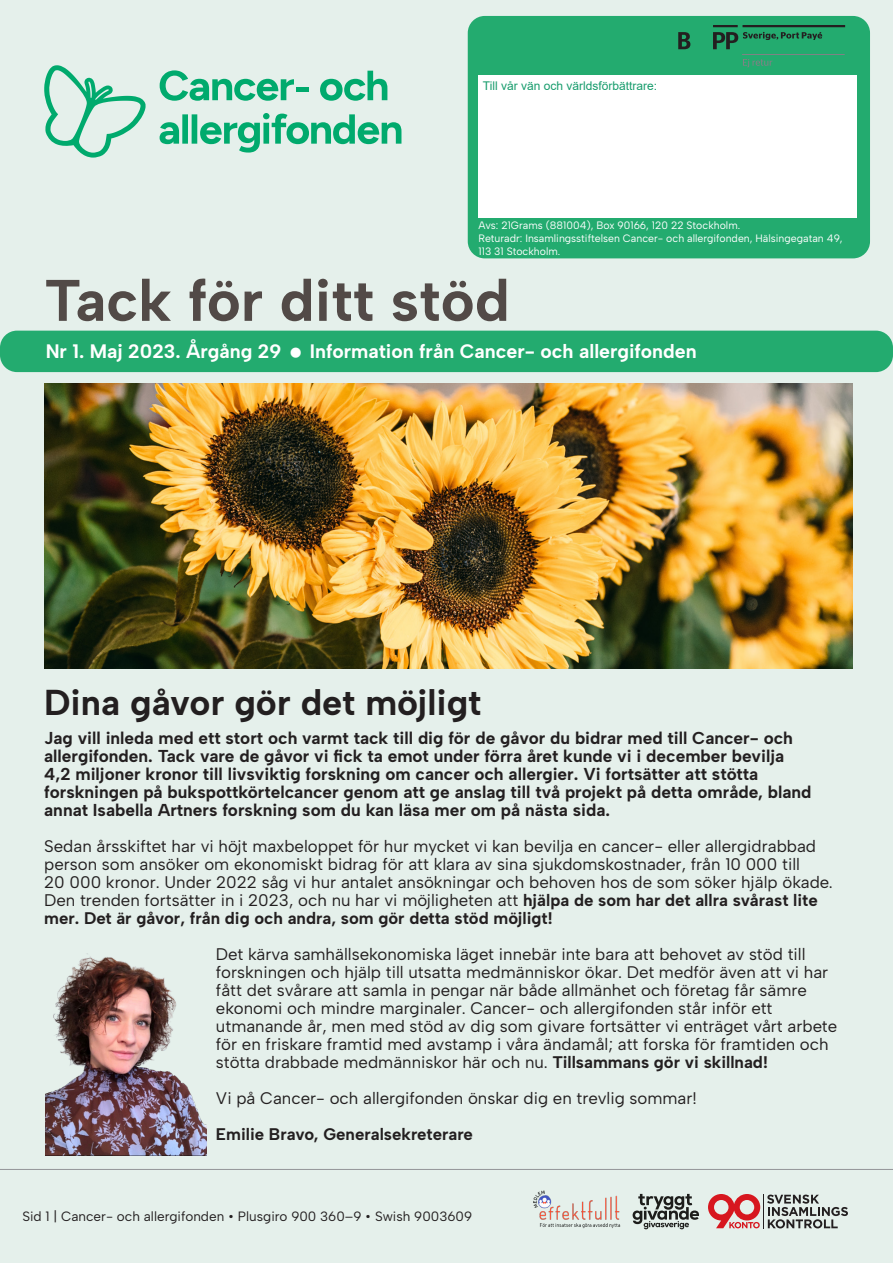
<style>
.page{position:relative;width:893px;height:1263px;background:#e5f0eb}
.page>*{position:absolute;margin:0;border:0;box-sizing:border-box;transform-origin:0 0}
.t1{font:700 58.5px "Albert Sans";color:#524a47}
.t2{font:700 36px "Albert Sans";color:#231f20}
.t3{font:700 19.5px "Albert Sans";color:#fff}
.t4{font:700 17.25px/18px "Albert Sans";color:#231f20}
.t5{font:16.8px/18px "Albert Sans";color:#231f20}
.t6{font:13.5px "Albert Sans";color:#231f20}
.t7{font:12px "Arial";color:#179c6c}
.t8{font:10.65px/12.6px "Albert Sans";color:#fff}
.s1{font-weight:700}
</style>
<div class="page">
<div style="left:468px;top:16px;width:402px;height:242px;background:#23ab6f;border-radius:17px"></div>
<div style="left:0;top:331px;width:893px;height:41px;background:#23ab6f;border-radius:17px"></div>
<svg style="left:44px;top:65px;width:102px;height:93px"></svg>
<svg style="left:160px;top:70px;width:134px;height:31px"></svg>
<svg style="left:320px;top:71px;width:67px;height:30px"></svg>
<div style="left:296px;top:87px;width:12px;height:5px;background:#00aa6d"></div>
<svg style="left:160px;top:122px;width:19px;height:22px"></svg>
<div style="left:182px;top:114px;width:6px;height:30px;background:#00aa6d"></div>
<div style="left:192px;top:114px;width:5px;height:30px;background:#00aa6d"></div>
<svg style="left:200px;top:113px;width:201px;height:40px"></svg>
<hr style="left:763px;top:1194px;width:1px;height:34px;background:#231f20">
<svg style="left:767px;top:1194px;width:81px;height:34px"></svg>
<svg style="left:708px;top:1194px;width:52px;height:34px"></svg>
<svg style="left:633px;top:1194px;width:66px;height:35px"></svg>
<hr style="left:713px;top:25px;width:25px;height:2px;background:#231f20">
<hr style="left:742px;top:25px;width:103px;height:2px;background:#231f20">
<svg style="left:713px;top:32px;width:109px;height:17px"></svg>
<svg style="left:678px;top:32px;width:12px;height:17px"></svg>
<hr style="left:742px;top:54px;width:103px;height:1px;background:#808285">
<svg style="left:743px;top:59px;width:29px;height:8px"></svg>
<div style="left:479px;top:75px;width:378px;height:142px;background:#fff"></div>
<hr style="left:0;top:1169px;width:893px;height:1px;background:#939598">
<img style="left:45px;top:953px;width:162px;height:202px">
<img style="left:533px;top:1190px;width:88px;height:39px">
<img style="left:44px;top:384px;width:808px;height:285px">
<p class="t7" style="left:483px;top:77px;width:176px">Till vår vän och världsförbättrare:</p>
<p class="t8" style="left:479px;top:219px;width:366px">Avs: 21Grams (881004), Box 90166, 120 22 Stockholm.<br>Returadr: Insamlingsstiftelsen Cancer- och allergifonden, Hälsingegatan 49,<br>113 31 Stockholm.</p>
<p class="t1" style="left:44px;top:265px;width:467px">Tack för ditt stöd</p>
<p class="t3" style="left:46px;top:339px;width:237px">Nr 1. Maj 2023. Årgång 29</p>
<p class="t3" style="left:310px;top:339px;width:388px">Information från Cancer- och allergifonden</p>
<p class="t2" style="left:44px;top:681px;width:439px">Dina gåvor gör det möjligt</p>
<p class="t4" style="left:44px;top:729px;width:769px">Jag vill inleda med ett stort och varmt tack till dig för de gåvor du bidrar med till Cancer- och allergifonden. Tack vare de gåvor vi fick ta emot under förra året kunde vi i december bevilja 4,2 miljoner kronor till livsviktig forskning om cancer och allergier. Vi fortsätter att stötta forskningen på bukspottkörtelcancer genom att ge anslag till två projekt på detta område, bland annat Isabella Artners forskning som du kan läsa mer om på nästa sida.</p>
<p class="t5" style="left:44px;top:837px;width:790px">Sedan årsskiftet har vi höjt maxbeloppet för hur mycket vi kan bevilja en cancer- eller allergidrabbad person som ansöker om ekonomiskt bidrag för att klara av sina sjukdomskostnader, från 10 000 till<br>20 000 kronor. Under 2022 såg vi hur antalet ansökningar och behoven hos de som söker hjälp ökade.<br>Den trenden fortsätter in i 2023, och nu har vi möjligheten att <span class="s1">hjälpa de som har det allra svårast lite mer. Det är gåvor, från dig och andra, som gör detta stöd möjligt!</span></p>
<p class="t5" style="left:216px;top:945px;width:623px">Det kärva samhällsekonomiska läget innebär inte bara att behovet av stöd till forskningen och hjälp till utsatta medmänniskor ökar. Det medför även att vi har fått det svårare att samla in pengar när både allmänhet och företag får sämre ekonomi och mindre marginaler. Cancer- och allergifonden står inför ett utmanande år, men med stöd av dig som givare fortsätter vi enträget vårt arbete för en friskare framtid med avstamp i våra ändamål; att forska för framtiden och stötta drabbade medmänniskor här och nu. <span class="s1">Tillsammans gör vi skillnad!</span></p>
<p class="t5" style="left:216px;top:1080px;width:482px;line-height:36px">Vi på Cancer- och allergifonden önskar dig en trevlig sommar!<br><span class="s1">Emilie Bravo, Generalsekreterare</span></p>
<p class="t6" style="left:22px;top:1207px;width:451px">Sid 1 | Cancer- och allergifonden • Plusgiro 900 360–9 • Swish 9003609</p>
</div>
